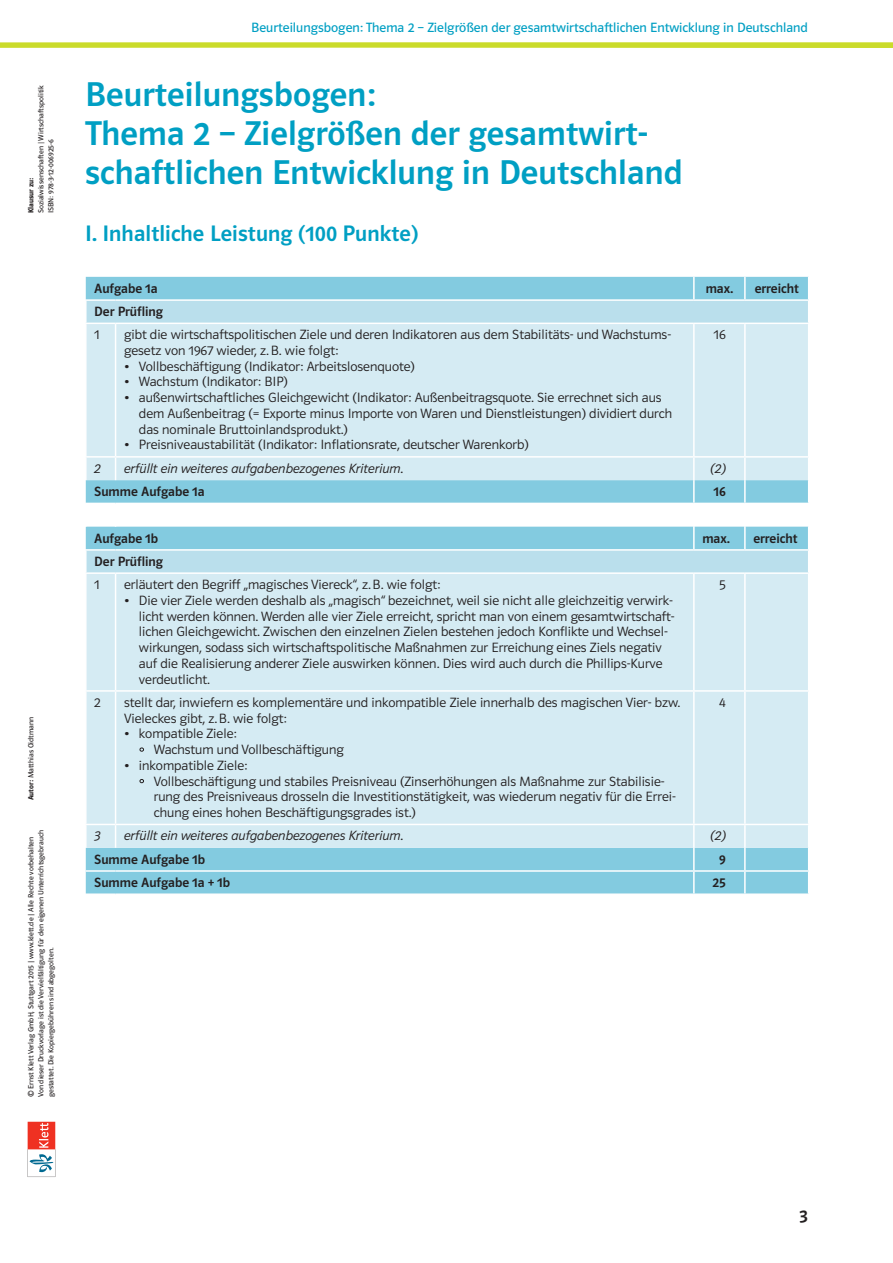
<style>
.page{position:relative;width:893px;height:1263px;background:#fff}
.page>*{position:absolute;margin:0;border:0;box-sizing:border-box;transform-origin:0 0}
.t1{font:34.5px/39px "Polo ST11 K Krftg";letter-spacing:.005em;color:#009fc3}
.t2{font:22.5px "Polo ST11 K Krftg";letter-spacing:.005em;color:#009fc3}
.t3{font:18px "Polo ST11 K Krftg";color:#231f20}
.t4{font:13.5px/15.8px "Polo ST11 K Leicht";color:#231f20}
.t5{font:13.5px "Polo ST11 K Krftg";color:#231f20}
.t6{font:13.5px "Polo ST11 K Leicht Kursiv";color:#231f20}
.t7{font:13.5px "Polo ST11 K Buch";color:#009fc3}
.t8{font:7.5px/10.1px "Polo ST11 K Buch";color:#231f20}
.t9{font:7.5px "Polo ST11 K Hfett";color:#231f20}
.s1{font-family:"Polo ST11 K Leicht"}
.s2{font-family:"Polo ST11 K Hfett"}
</style>
<div class="page">
<svg style="left:28px;top:1122px;width:27px;height:55px"></svg>
<div style="left:86px;top:277px;width:722px;height:616px;background:#83cbe0"></div>
<div style="left:87px;top:301px;width:721px;height:22px;background:#badfec"></div>
<svg style="left:86px;top:324px;width:722px;height:524px;background:#cee8f1"></svg>
<hr style="left:744px;top:277px;width:2px;height:22px;background:#fff">
<hr style="left:115px;top:324px;width:1px;height:132px;background:#fff">
<hr style="left:693px;top:324px;width:2px;height:132px;background:#fff">
<hr style="left:744px;top:324px;width:2px;height:132px;background:#fff">
<hr style="left:85px;top:456px;width:31px;height:2px;background:#fff">
<hr style="left:116px;top:456px;width:578px;height:2px;background:#fff">
<svg style="left:115px;top:458px;width:1px;height:22px"></svg>
<hr style="left:694px;top:456px;width:51px;height:2px;background:#fff">
<hr style="left:693px;top:458px;width:2px;height:22px;background:#fff">
<hr style="left:745px;top:456px;width:64px;height:2px;background:#fff">
<hr style="left:744px;top:458px;width:2px;height:22px;background:#fff">
<hr style="left:744px;top:480px;width:2px;height:23px;background:#fff">
<svg style="left:115px;top:504px;width:1px;height:23px"></svg>
<hr style="left:693px;top:504px;width:2px;height:23px;background:#fff">
<hr style="left:744px;top:504px;width:2px;height:23px;background:#fff">
<hr style="left:744px;top:527px;width:2px;height:22px;background:#fff">
<hr style="left:115px;top:574px;width:1px;height:116px;background:#fff">
<hr style="left:693px;top:574px;width:2px;height:116px;background:#fff">
<hr style="left:744px;top:574px;width:2px;height:116px;background:#fff">
<hr style="left:85px;top:690px;width:31px;height:2px;background:#fff">
<hr style="left:116px;top:690px;width:578px;height:2px;background:#fff">
<hr style="left:115px;top:692px;width:1px;height:132px;background:#fff">
<hr style="left:694px;top:690px;width:51px;height:2px;background:#fff">
<hr style="left:693px;top:692px;width:2px;height:132px;background:#fff">
<hr style="left:745px;top:690px;width:64px;height:2px;background:#fff">
<hr style="left:744px;top:692px;width:2px;height:132px;background:#fff">
<hr style="left:85px;top:824px;width:31px;height:1px;background:#fff">
<hr style="left:116px;top:824px;width:578px;height:1px;background:#fff">
<svg style="left:115px;top:825px;width:1px;height:23px"></svg>
<hr style="left:694px;top:824px;width:51px;height:1px;background:#fff">
<hr style="left:693px;top:825px;width:2px;height:23px;background:#fff">
<hr style="left:745px;top:824px;width:64px;height:1px;background:#fff">
<hr style="left:744px;top:825px;width:2px;height:23px;background:#fff">
<hr style="left:744px;top:848px;width:2px;height:22px;background:#fff">
<hr style="left:694px;top:870px;width:51px;height:2px;background:#fff">
<hr style="left:745px;top:870px;width:64px;height:2px;background:#fff">
<hr style="left:744px;top:872px;width:2px;height:21px;background:#fff">
<hr style="left:85px;top:324px;width:2px;height:132px;background:#fff">
<hr style="left:85px;top:458px;width:2px;height:22px;background:#fff">
<hr style="left:85px;top:504px;width:2px;height:23px;background:#fff">
<hr style="left:85px;top:574px;width:2px;height:116px;background:#fff">
<hr style="left:85px;top:692px;width:2px;height:132px;background:#fff">
<hr style="left:85px;top:825px;width:2px;height:23px;background:#fff">
<hr style="left:85px;top:301px;width:2px;height:22px;background:#fff">
<hr style="left:694px;top:299px;width:51px;height:2px;background:#fff">
<hr style="left:745px;top:299px;width:64px;height:2px;background:#fff">
<hr style="left:85px;top:323px;width:31px;height:1px;background:#fff">
<hr style="left:116px;top:323px;width:578px;height:1px;background:#fff">
<hr style="left:694px;top:323px;width:51px;height:1px;background:#fff">
<hr style="left:745px;top:323px;width:64px;height:1px;background:#fff">
<hr style="left:694px;top:503px;width:51px;height:1px;background:#fff">
<hr style="left:745px;top:503px;width:64px;height:1px;background:#fff">
<hr style="left:693px;top:277px;width:2px;height:22px;background:#fff">
<hr style="left:85px;top:299px;width:31px;height:2px;background:#fff">
<hr style="left:116px;top:299px;width:578px;height:2px;background:#fff">
<hr style="left:693px;top:848px;width:2px;height:22px;background:#fff">
<hr style="left:86px;top:870px;width:30px;height:2px;background:#fff">
<hr style="left:116px;top:870px;width:578px;height:2px;background:#fff">
<hr style="left:693px;top:872px;width:2px;height:21px;background:#fff">
<hr style="left:693px;top:527px;width:2px;height:22px;background:#fff">
<hr style="left:693px;top:480px;width:2px;height:23px;background:#fff">
<hr style="left:85px;top:503px;width:31px;height:1px;background:#fff">
<hr style="left:116px;top:503px;width:578px;height:1px;background:#fff">
<hr style="left:85px;top:549px;width:31px;height:2px;background:#fff">
<hr style="left:85px;top:551px;width:2px;height:21px;background:#fff">
<hr style="left:116px;top:549px;width:578px;height:2px;background:#fff">
<hr style="left:694px;top:549px;width:51px;height:2px;background:#fff">
<hr style="left:745px;top:549px;width:64px;height:2px;background:#fff">
<hr style="left:85px;top:572px;width:31px;height:2px;background:#fff">
<hr style="left:116px;top:572px;width:578px;height:2px;background:#fff">
<hr style="left:694px;top:572px;width:51px;height:2px;background:#fff">
<hr style="left:745px;top:572px;width:64px;height:2px;background:#fff">
<svg style="left:140px;top:748px;width:4px;height:3px"></svg>
<svg style="left:140px;top:779px;width:4px;height:4px"></svg>
<svg style="left:0;top:42px;width:893px;height:6px;background:#cedd3c"></svg>
<p class="t8" style="left:36px;top:213px;width:130px;rotate:-90deg">Sozialwissenschaften <span class="s1">|</span> Wirtschaftspolitik<br>ISBN: 978-3-12-006925-6</p>
<p class="t9" style="left:27px;top:213px;width:37px;rotate:-90deg">Klausur zu:</p>
<p class="t8" style="left:26px;top:800px;width:85px;rotate:-90deg"><span class="s2">Autor:</span> Matthias Oidtmann</p>
<p class="t8" style="left:26px;top:1097px;width:269px;rotate:-90deg">© Ernst Klett Verlag GmbH, Stuttgart 2015 | www.klett.de | Alle Rechte vorbehalten<br>Von dieser Druckvorlage ist die Vervielfältigung für den eigenen Unterrichtsgebrauch gestattet. Die Kopiergebühren sind abgegolten.</p>
<p class="t7" style="left:251px;top:20px;width:558px">Beurteilungsbogen: Thema 2 – Zielgrößen der gesamtwirtschaftlichen Entwicklung in Deutschland</p>
<h1 class="t1" style="left:85px;top:75px;width:599px">Beurteilungsbogen:<br>Thema 2 – Zielgrößen der gesamtwirt&shy;schaftlichen Entwicklung in Deutschland</h1>
<h2 class="t2" style="left:85px;top:221px;width:335px">I. Inhaltliche Leistung (100 Punkte)</h2>
<p class="t5" style="left:94px;top:281px;width:65px">Aufgabe 1a</p>
<p class="t5" style="left:706px;top:281px;width:29px">max.</p>
<p class="t5" style="left:755px;top:281px;width:46px">erreicht</p>
<p class="t5" style="left:94px;top:304px;width:70px">Der Prüfling</p>
<p class="t4" style="left:94px;top:327px;width:7px">1</p>
<p class="t4" style="left:124px;top:327px;width:548px">gibt die wirtschaftspolitischen Ziele und deren Indikatoren aus dem Stabilitäts- und Wachstums&shy;gesetz von 1967 wieder, z.B. wie folgt:</p>
<p class="t4" style="left:124px;top:358px;width:292px">• Vollbeschäftigung (Indikator: Arbeitslosenquote)</p>
<p class="t4" style="left:124px;top:374px;width:165px">• Wachstum (Indikator: BIP)</p>
<p class="t4" style="left:139px;top:390px;width:535px;text-indent:-15px">• außenwirtschaftliches Gleichgewicht (Indikator: Außenbeitragsquote. Sie errechnet sich aus dem Außenbeitrag (= Exporte minus Importe von Waren und Dienstleistungen) dividiert durch das nominale Bruttoinlandsprodukt.)</p>
<p class="t4" style="left:124px;top:437px;width:406px">• Preisniveaustabilität (Indikator: Inflationsrate, deutscher Warenkorb)</p>
<p class="t4" style="left:714px;top:327px;width:14px">16</p>
<p class="t6" style="left:94px;top:461px;width:8px">2</p>
<p class="t6" style="left:124px;top:461px;width:281px">erfüllt ein weiteres aufgabenbezogenes Kriterium.</p>
<p class="t6" style="left:710px;top:461px;width:17px">(2)</p>
<p class="t5" style="left:94px;top:484px;width:112px">Summe Aufgabe 1a</p>
<p class="t5" style="left:714px;top:484px;width:14px">16</p>
<p class="t5" style="left:94px;top:531px;width:65px">Aufgabe 1b</p>
<p class="t5" style="left:702px;top:531px;width:29px">max.</p>
<p class="t5" style="left:753px;top:531px;width:46px">erreicht</p>
<p class="t5" style="left:94px;top:554px;width:70px">Der Prüfling</p>
<p class="t4" style="left:94px;top:577px;width:7px">1</p>
<p class="t4" style="left:124px;top:577px;width:318px">erläutert den Begriff „magisches Viereck“, z.B. wie folgt:</p>
<p class="t4" style="left:139px;top:592px;width:537px;text-indent:-15px">• Die vier Ziele werden deshalb als „magisch“ bezeichnet, weil sie nicht alle gleichzeitig verwirk&shy;licht werden können. Werden alle vier Ziele erreicht, spricht man von einem gesamtwirtschaft&shy;lichen Gleichgewicht. Zwischen den einzelnen Zielen bestehen jedoch Konflikte und Wechsel&shy;wirkungen, sodass sich wirtschaftspolitische Maßnahmen zur Erreichung eines Ziels negativ auf die Realisierung anderer Ziele auswirken können. Dies wird auch durch die Phillips-Kurve verdeutlicht.</p>
<p class="t4" style="left:719px;top:577px;width:8px">5</p>
<p class="t4" style="left:94px;top:694px;width:8px">2</p>
<p class="t4" style="left:124px;top:694px;width:558px">stellt dar, inwiefern es komplementäre und inkompatible Ziele innerhalb des magischen Vier- bzw.<br>Vieleckes gibt, z.B. wie folgt:</p>
<p class="t4" style="left:154px;top:726px;width:191px;text-indent:-30px">• kompatible Ziele:<br>Wachstum und Vollbeschäftigung</p>
<p class="t4" style="left:154px;top:757px;width:524px;text-indent:-30px">• inkompatible Ziele:<br>Vollbeschäftigung und stabiles Preisniveau (Zinserhöhungen als Maßnahme zur Stabilisie&shy;rung des Preisniveaus drosseln die Investitionstätigkeit, was wiederum negativ für die Errei&shy;chung eines hohen Beschäftigungsgrades ist.)</p>
<p class="t4" style="left:719px;top:694px;width:8px">4</p>
<p class="t6" style="left:94px;top:828px;width:8px">3</p>
<p class="t6" style="left:124px;top:828px;width:281px">erfüllt ein weiteres aufgabenbezogenes Kriterium.</p>
<p class="t6" style="left:710px;top:828px;width:17px">(2)</p>
<p class="t5" style="left:94px;top:852px;width:112px">Summe Aufgabe 1b</p>
<p class="t5" style="left:719px;top:852px;width:8px">9</p>
<p class="t5" style="left:94px;top:875px;width:137px">Summe Aufgabe 1a + 1b</p>
<p class="t5" style="left:713px;top:875px;width:15px">25</p>
<h3 class="t3" style="left:799px;top:1206px;width:10px">3</h3>
</div>
